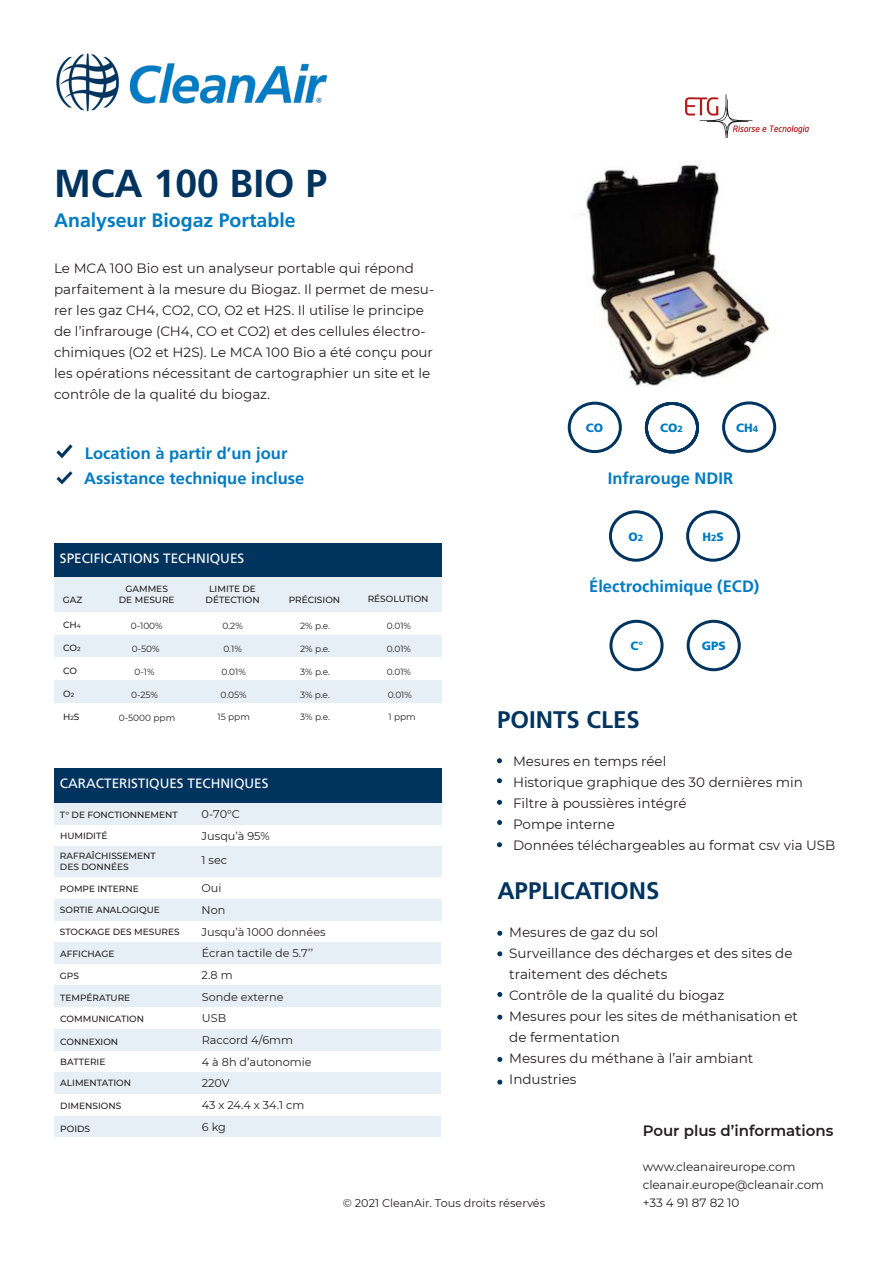
<style>
.page{position:relative;width:893px;height:1263px;background:#fff}
.page>*{position:absolute;margin:0;border:0;box-sizing:border-box;transform-origin:0 0}
.t1{font:700 39px "Frutiger LT Std";color:#00345f}
.t2{font:700 24px "Frutiger LT Std";color:#00345f}
.t3{font:700 19.5px "Frutiger LT Std";color:#017bc2}
.t4{font:700 16.5px "Frutiger LT Std";color:#017bc2}
.t5{font:600 15px "Montserrat";color:#231f20}
.t6{font:13.5px/21px "Montserrat";color:#231f20}
.t7{font:13.5px "Frutiger LT Std";color:#fff}
.t8{font:12px "Montserrat";color:#231f20}
.t9{font:900 12px "Frutiger LT Std";color:#017bc2}
.t10{font:11.25px "Montserrat";color:#231f20}
.t11{font:500 9px "Montserrat";color:#231f20}
.t12{font:9px "Montserrat";color:#231f20}
.s1{font-size:9px}
.s2{font-size:6px}
</style>
<div class="page">
<img style="left:56px;top:53px;width:271px;height:59px">
<div style="left:686px;top:510px;width:54px;height:52px;border:3px solid #00345f;border-radius:50%"></div>
<img style="left:581px;top:161px;width:190px;height:225px">
<img style="left:685px;top:94px;width:124px;height:43px">
<div style="left:54px;top:768px;width:387px;height:35px;background:#00345f"></div>
<img style="left:56px;top:471px;width:17px;height:13px">
<img style="left:56px;top:444px;width:17px;height:14px">
<div style="left:609px;top:510px;width:54px;height:52px;border:3px solid #00345f;border-radius:50%"></div>
<div style="left:645px;top:402px;width:54px;height:51px;border:3px solid #00345f;border-radius:50%"></div>
<div style="left:568px;top:402px;width:54px;height:51px;border:3px solid #00345f;border-radius:50%"></div>
<div style="left:54px;top:1115px;width:387px;height:22px;background:#e6eff5"></div>
<div style="left:54px;top:899px;width:387px;height:21px;background:#e6eff5"></div>
<div style="left:54px;top:942px;width:387px;height:22px;background:#e6eff5"></div>
<div style="left:54px;top:1072px;width:387px;height:22px;background:#e6eff5"></div>
<div style="left:54px;top:803px;width:387px;height:21px;background:#e6eff5"></div>
<div style="left:54px;top:846px;width:387px;height:31px;background:#e6eff5"></div>
<div style="left:54px;top:1029px;width:387px;height:21px;background:#e6eff5"></div>
<div style="left:54px;top:543px;width:387px;height:34px;background:#00345f"></div>
<div style="left:54px;top:577px;width:387px;height:35px;background:#e6eff5"></div>
<div style="left:54px;top:635px;width:387px;height:22px;background:#e6eff5"></div>
<div style="left:54px;top:680px;width:387px;height:23px;background:#e6eff5"></div>
<svg style="left:497px;top:931px;width:5px;height:5px"></svg>
<svg style="left:497px;top:951px;width:5px;height:5px"></svg>
<svg style="left:497px;top:992px;width:5px;height:5px"></svg>
<svg style="left:497px;top:1015px;width:5px;height:5px"></svg>
<svg style="left:497px;top:758px;width:5px;height:5px"></svg>
<svg style="left:497px;top:778px;width:5px;height:5px"></svg>
<svg style="left:497px;top:800px;width:5px;height:5px"></svg>
<svg style="left:497px;top:820px;width:5px;height:5px"></svg>
<svg style="left:497px;top:842px;width:5px;height:5px"></svg>
<svg style="left:497px;top:1057px;width:5px;height:5px"></svg>
<svg style="left:497px;top:1079px;width:5px;height:5px"></svg>
<div style="left:722px;top:401px;width:54px;height:52px;border:3px solid #00345f;border-radius:50%"></div>
<div style="left:687px;top:620px;width:54px;height:51px;border:3px solid #00345f;border-radius:50%"></div>
<div style="left:609px;top:620px;width:55px;height:51px;border:3px solid #00345f;border-radius:50%"></div>
<div style="left:54px;top:985px;width:387px;height:22px;background:#e6eff5"></div>
<p class="t1" style="left:54px;top:161px;width:275px">MCA 100 BIO P</p>
<p class="t3" style="left:54px;top:209px;width:243px">Analyseur Biogaz Portable</p>
<p class="t6" style="left:54px;top:257px;width:382px">Le MCA 100 Bio est un analyseur portable qui répond parfaitement à la mesure du Biogaz. Il permet de mesu&shy;rer les gaz CH4, CO2, CO, O2 et H2S. Il utilise le principe de l’infrarouge (CH4, CO et CO2) et des cellules électro&shy;chimiques (O2 et H2S). Le MCA 100 Bio a été conçu pour les opérations nécessitant de cartographier un site et le contrôle de la qualité du biogaz.</p>
<p class="t4" style="left:85px;top:443px;width:204px">Location à partir d’un jour</p>
<p class="t4" style="left:84px;top:469px;width:221px">Assistance technique incluse</p>
<p class="t7" style="left:60px;top:550px;width:186px">SPECIFICATIONS TECHNIQUES</p>
<p class="t11" style="left:63px;top:593px;width:21px">GAZ</p>
<p class="t11" style="left:126px;top:582px;width:44px">GAMMES</p>
<p class="t11" style="left:119px;top:593px;width:57px">DE MESURE</p>
<p class="t11" style="left:209px;top:582px;width:48px">LIMITE DE</p>
<p class="t11" style="left:206px;top:593px;width:56px">DÉTECTION</p>
<p class="t11" style="left:289px;top:593px;width:53px">PRÉCISION</p>
<p class="t11" style="left:368px;top:593px;width:62px">RÉSOLUTION</p>
<p class="t9" style="left:586px;top:420px;width:19px">CO</p>
<p class="t9" style="left:660px;top:420px;width:24px">CO<span class="s1">2</span></p>
<p class="t9" style="left:736px;top:420px;width:24px">CH<span class="s1">4</span></p>
<p class="t4" style="left:608px;top:469px;width:127px">Infrarouge NDIR</p>
<p class="t9" style="left:628px;top:529px;width:16px">O<span class="s1">2</span></p>
<p class="t9" style="left:702px;top:529px;width:23px">H<span class="s1">2</span>S</p>
<p class="t4" style="left:589px;top:577px;width:172px">Électrochimique (ECD)</p>
<p class="t11" style="left:63px;top:619px;width:19px">CH<span class="s2">4</span></p>
<p class="t11" style="left:63px;top:642px;width:19px">CO<span class="s2">2</span></p>
<p class="t11" style="left:63px;top:665px;width:15px">CO</p>
<p class="t11" style="left:63px;top:688px;width:13px">O<span class="s2">2</span></p>
<p class="t11" style="left:63px;top:710px;width:18px">H<span class="s2">2</span>S</p>
<p class="t12" style="left:131px;top:619px;width:33px">0-100%</p>
<p class="t12" style="left:132px;top:642px;width:29px">0-50%</p>
<p class="t12" style="left:135px;top:665px;width:22px">0-1%</p>
<p class="t12" style="left:131px;top:688px;width:28px">0-25%</p>
<p class="t12" style="left:119px;top:711px;width:58px">0-5000 ppm</p>
<p class="t12" style="left:222px;top:619px;width:22px">0.2%</p>
<p class="t12" style="left:222px;top:665px;width:26px">0.01%</p>
<p class="t12" style="left:221px;top:688px;width:28px">0.05%</p>
<p class="t12" style="left:217px;top:711px;width:34px">15 ppm</p>
<p class="t12" style="left:223px;top:642px;width:20px">0.1%</p>
<p class="t7" style="left:60px;top:776px;width:210px">CARACTERISTIQUES TECHNIQUES</p>
<p class="t11" style="left:60px;top:809px;width:119px">T° DE FONCTIONNEMENT</p>
<p class="t10" style="left:202px;top:806px;width:40px">0-70°C</p>
<p class="t10" style="left:202px;top:853px;width:27px">1 sec</p>
<p class="t11" style="left:60px;top:829px;width:49px">HUMIDITÉ</p>
<p class="t10" style="left:202px;top:828px;width:70px">Jusqu’à 95%</p>
<p class="t11" style="left:60px;top:850px;width:97px">RAFRAÎCHISSEMENT</p>
<p class="t11" style="left:60px;top:860px;width:70px">DES DONNÉES</p>
<p class="t11" style="left:60px;top:883px;width:80px">POMPE INTERNE</p>
<p class="t10" style="left:202px;top:880px;width:22px">Oui</p>
<p class="t12" style="left:300px;top:619px;width:32px">2% p.e.</p>
<p class="t12" style="left:300px;top:665px;width:31px">3% p.e.</p>
<p class="t12" style="left:300px;top:688px;width:31px">3% p.e.</p>
<p class="t12" style="left:300px;top:711px;width:31px">3% p.e.</p>
<p class="t12" style="left:300px;top:642px;width:32px">2% p.e.</p>
<p class="t11" style="left:60px;top:903px;width:101px">SORTIE ANALOGIQUE</p>
<p class="t10" style="left:202px;top:902px;width:25px">Non</p>
<p class="t11" style="left:60px;top:948px;width:56px">AFFICHAGE</p>
<p class="t10" style="left:202px;top:945px;width:113px">Écran tactile de 5.7’’</p>
<p class="t11" style="left:60px;top:926px;width:121px">STOCKAGE DES MESURES</p>
<p class="t10" style="left:202px;top:924px;width:126px">Jusqu’à 1000 données</p>
<p class="t11" style="left:60px;top:969px;width:21px">GPS</p>
<p class="t10" style="left:202px;top:967px;width:33px">2.8 m</p>
<p class="t11" style="left:60px;top:991px;width:72px">TEMPÉRATURE</p>
<p class="t10" style="left:202px;top:989px;width:83px">Sonde externe</p>
<p class="t11" style="left:60px;top:1013px;width:85px">COMMUNICATION</p>
<p class="t10" style="left:202px;top:1011px;width:26px">USB</p>
<p class="t11" style="left:60px;top:1035px;width:60px">CONNEXION</p>
<p class="t10" style="left:202px;top:1032px;width:93px">Raccord 4/6mm</p>
<p class="t11" style="left:60px;top:1055px;width:47px">BATTERIE</p>
<p class="t10" style="left:202px;top:1054px;width:111px">4 à 8h d’autonomie</p>
<p class="t11" style="left:60px;top:1077px;width:72px">ALIMENTATION</p>
<p class="t10" style="left:202px;top:1075px;width:29px">220V</p>
<p class="t11" style="left:60px;top:1100px;width:62px">DIMENSIONS</p>
<p class="t10" style="left:202px;top:1097px;width:104px">43 x 24.4 x 34.1 cm</p>
<p class="t11" style="left:60px;top:1122px;width:31px">POIDS</p>
<p class="t10" style="left:202px;top:1119px;width:26px">6 kg</p>
<p class="t12" style="left:387px;top:619px;width:26px">0.01%</p>
<p class="t12" style="left:387px;top:665px;width:26px">0.01%</p>
<p class="t12" style="left:388px;top:688px;width:26px">0.01%</p>
<p class="t12" style="left:388px;top:711px;width:29px">1 ppm</p>
<p class="t2" style="left:497px;top:705px;width:144px">POINTS CLES</p>
<p class="t9" style="left:631px;top:639px;width:14px">C°</p>
<p class="t9" style="left:702px;top:639px;width:25px">GPS</p>
<p class="t12" style="left:387px;top:642px;width:26px">0.01%</p>
<p class="t6" style="left:513px;top:750px;width:155px">Mesures en temps réel</p>
<p class="t6" style="left:513px;top:771px;width:291px">Historique graphique des 30 dernières min</p>
<p class="t6" style="left:513px;top:792px;width:175px">Filtre à poussières intégré</p>
<p class="t6" style="left:513px;top:813px;width:103px">Pompe interne</p>
<p class="t6" style="left:513px;top:834px;width:324px">Données téléchargeables au format csv via USB</p>
<p class="t2" style="left:497px;top:877px;width:164px">APPLICATIONS</p>
<p class="t6" style="left:509px;top:921px;width:151px">Mesures de gaz du sol</p>
<p class="t6" style="left:509px;top:942px;width:285px">Surveillance des décharges et des sites de</p>
<p class="t6" style="left:509px;top:963px;width:160px">traitement des déchets</p>
<p class="t6" style="left:509px;top:984px;width:217px">Contrôle de la qualité du biogaz</p>
<p class="t6" style="left:509px;top:1005px;width:290px">Mesures pour les sites de méthanisation et</p>
<p class="t6" style="left:509px;top:1026px;width:112px">de fermentation</p>
<p class="t6" style="left:509px;top:1047px;width:246px">Mesures du méthane à l’air ambiant</p>
<p class="t6" style="left:509px;top:1068px;width:69px">Industries</p>
<p class="t10" style="left:343px;top:1195px;width:204px">© 2021 CleanAir. Tous droits réservés</p>
<p class="t5" style="left:643px;top:1120px;width:192px">Pour plus d’informations</p>
<p class="t8" style="left:643px;top:1158px;width:154px">www.cleanaireurope.com</p>
<p class="t8" style="left:643px;top:1176px;width:183px">cleanair.europe@cleanair.com</p>
<p class="t8" style="left:643px;top:1194px;width:98px">+33 4 91 87 82 10</p>
</div>
